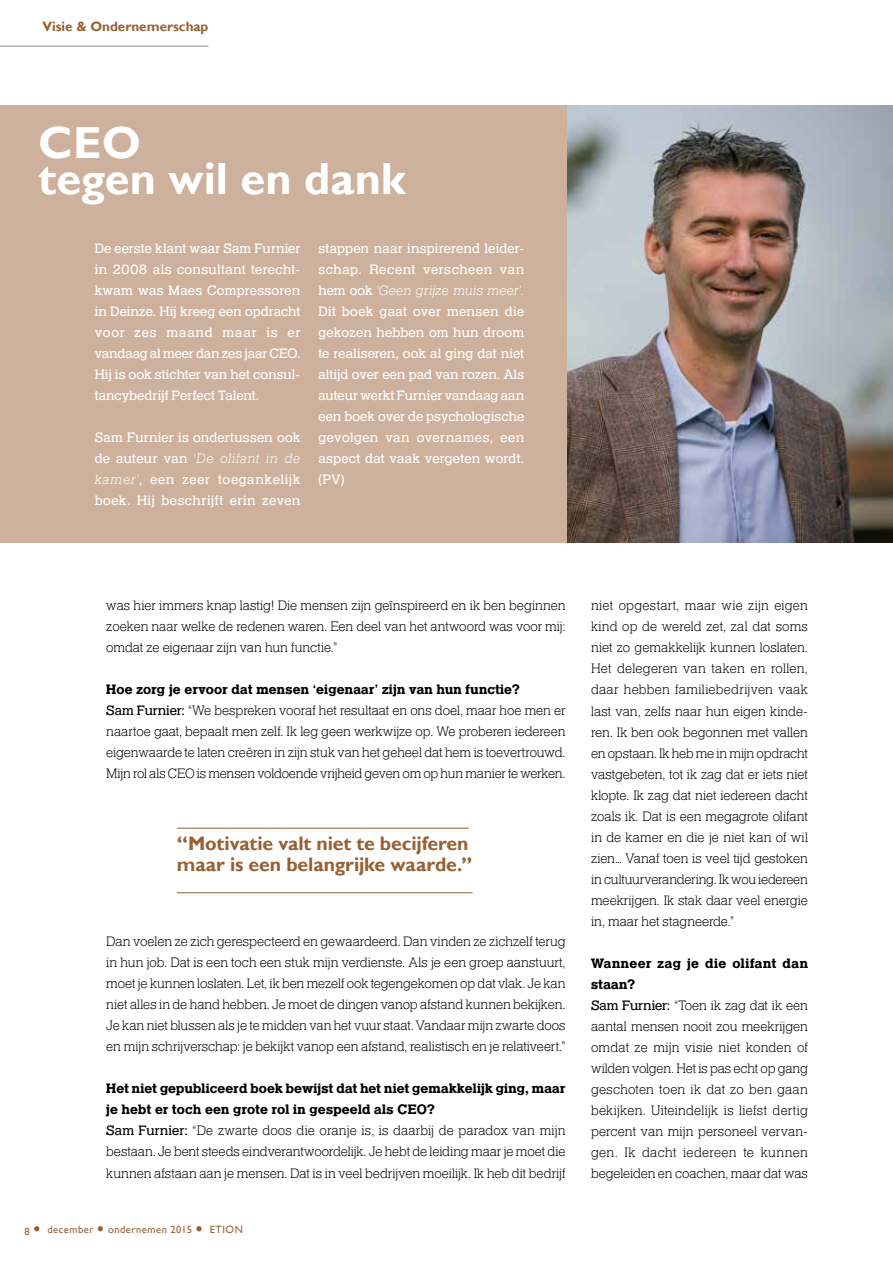
<style>
.page{position:relative;width:893px;height:1263px;background:#fff}
.page>*{position:absolute;margin:0;border:0;box-sizing:border-box;transform-origin:0 0}
.t1{font:700 45px/36px "Gill Sans";color:#fff}
.t2{font:700 19.5px/21.3px "Gill Sans";letter-spacing:-.005em;color:#976034}
.t3{font:300 14.25px/21px "Helserif";color:#000;text-align:justify}
.t4{font:14.25px/21px "Helserif Boo";letter-spacing:.015em;color:#fff;text-align:justify}
.t5{font:14.25px/21px "Helserif Boo";letter-spacing:.035em;color:#fff}
.t6{font:italic 300 14.25px "Helserif";letter-spacing:.01em;color:#fff}
.t7{font:italic 300 14.25px "Helserif";letter-spacing:.04em;color:#fff}
.t8{font:700 13.5px "Gill Sans";color:#976034}
.t9{font:10.5px "Gill Sans";letter-spacing:.05em;color:#976034}
.s1{font-family:"Helserif Boo";font-weight:400;font-style:normal}
.s2{font-family:"Helserif";font-weight:300;font-style:italic}
.s3{font-weight:700}
.s4{font-family:"Helserif Boo";font-weight:400}
.s5{font-size:21px}
</style>
<div class="page">
<hr style="left:0;top:46px;width:208px;height:1px;background:#878989">
<img style="left:567px;top:105px;width:326px;height:438px">
<div style="left:0;top:105px;width:567px;height:438px;background:#cdb19c"></div>
<hr style="left:177px;top:828px;width:292px;height:1px;background:#976034">
<hr style="left:177px;top:892px;width:296px;height:1px;background:#976034">
<p class="t8" style="left:43px;top:18px;width:167px">Visie &amp; Ondernemerschap</p>
<h1 class="t1" style="left:38px;top:126px;width:369px">CEO<br>tegen wil en dank</h1>
<p class="t4" style="left:95px;top:239px;width:207px">De eerste klant waar Sam Furnier in 2008 als consultant terecht&shy;kwam was Maes Compressoren in Deinze. Hij kreeg een opdracht voor zes maand maar is er vandaag al meer dan zes jaar CEO.<br>Hij is ook stichter van het consul&shy;tancybedrijf Perfect Talent.</p>
<p class="t4" style="left:95px;top:428px;width:207px">Sam Furnier is ondertussen ook</p>
<p class="t7" style="left:95px;top:451px;width:207px"><span class="s1">de auteur van</span> ‘De olifant in de</p>
<p class="t5" style="left:95px;top:470px;width:207px"><span class="s2">kamer’</span>, een zeer toegankelijk boek. Hij beschrijft erin zeven</p>
<p class="t4" style="left:318px;top:239px;width:207px">stappen naar inspirerend leider&shy;schap. Recent verscheen van</p>
<p class="t6" style="left:318px;top:283px;width:207px"><span class="s1">hem ook</span> ‘Geen grijze muis meer’.</p>
<p class="t4" style="left:318px;top:302px;width:207px">Dit boek gaat over mensen die gekozen hebben om hun droom te realiseren, ook al ging dat niet altijd over een pad van rozen. Als auteur werkt Furnier vandaag aan een boek over de psychologische gevolgen van overnames, een aspect dat vaak vergeten wordt. (PV)</p>
<p class="t3" style="left:106px;top:596px;width:461px">was hier immers knap lastig! Die mensen zijn geïnspireerd en ik ben beginnen zoeken naar welke de redenen waren. Een deel van het antwoord was voor mij: omdat ze eigenaar zijn van hun functie.”</p>
<p class="t3" style="left:106px;top:680px;width:461px;text-align:left"><span class="s3">Hoe zorg je ervoor dat mensen ‘eigenaar’ zijn van hun functie?<br></span><span class="s4">Sam Furnier:</span> “We bespreken vooraf het resultaat en ons doel, maar hoe men er naartoe gaat, bepaalt men zelf. Ik leg geen werkwijze op. We proberen iedereen eigenwaarde te laten creëren in zijn stuk van het geheel dat hem is toevertrouwd.<br>Mijn rol als CEO is mensen voldoende vrijheid geven om op hun manier te werken.</p>
<h2 class="t2" style="left:177px;top:833px;width:297px">“Motivatie valt niet te becijferen maar is een belangrijke waarde.”</h2>
<p class="t3" style="left:106px;top:932px;width:461px">Dan voelen ze zich gerespecteerd en gewaardeerd. Dan vinden ze zichzelf terug in hun job. Dat is een toch een stuk mijn verdienste. Als je een groep aanstuurt, moet je kunnen loslaten. Let, ik ben mezelf ook tegengekomen op dat vlak. Je kan niet alles in de hand hebben. Je moet de dingen vanop afstand kunnen bekijken.<br>Je kan niet blussen als je te midden van het vuur staat. Vandaar mijn zwarte doos en mijn schrijverschap: je bekijkt vanop een afstand, realistisch en je relativeert.”</p>
<p class="t3" style="left:106px;top:1079px;width:461px;text-align:left"><span class="s3">Het niet gepubliceerd boek bewijst dat het niet gemakkelijk ging, maar je hebt er toch een grote rol in gespeeld als CEO?<br></span><span class="s4">Sam Furnier:</span> “De zwarte doos die oranje is, is daarbij de paradox van mijn bestaan. Je bent steeds eindverantwoordelijk. Je hebt de leiding maar je moet die kunnen afstaan aan je mensen. Dat is in veel bedrijven moeilijk. Ik heb dit bedrijf</p>
<p class="t9" style="left:24px;top:1223px;width:220px">8 <span class="s5">•</span> december <span class="s5">•</span> ondernemen 2015 <span class="s5">•</span> ETION</p>
<p class="t3" style="left:591px;top:596px;width:218px">niet opgestart, maar wie zijn eigen kind op de wereld zet, zal dat soms niet zo gemakkelijk kunnen loslaten.<br>Het delegeren van taken en rollen, daar hebben familiebedrijven vaak last van, zelfs naar hun eigen kinde&shy;ren. Ik ben ook begonnen met vallen en opstaan. Ik heb me in mijn opdracht vastgebeten, tot ik zag dat er iets niet klopte. Ik zag dat niet iedereen dacht zoals ik. Dat is een megagrote olifant in de kamer en die je niet kan of wil zien… Vanaf toen is veel tijd gestoken in cultuurverandering. Ik wou iedereen meekrijgen. Ik stak daar veel energie in, maar het stagneerde.”</p>
<p class="t3" style="left:591px;top:953px;width:218px;text-align:left"><span class="s3">Wanneer zag je die olifant dan staan?<br></span><span class="s4">Sam Furnier:</span> “Toen ik zag dat ik een aantal mensen nooit zou meekrijgen omdat ze mijn visie niet konden of wilden volgen. Het is pas echt op gang geschoten toen ik dat zo ben gaan bekijken. Uiteindelijk is liefst dertig percent van mijn personeel vervan&shy;gen. Ik dacht iedereen te kunnen begeleiden en coachen, maar dat was</p>
</div>
